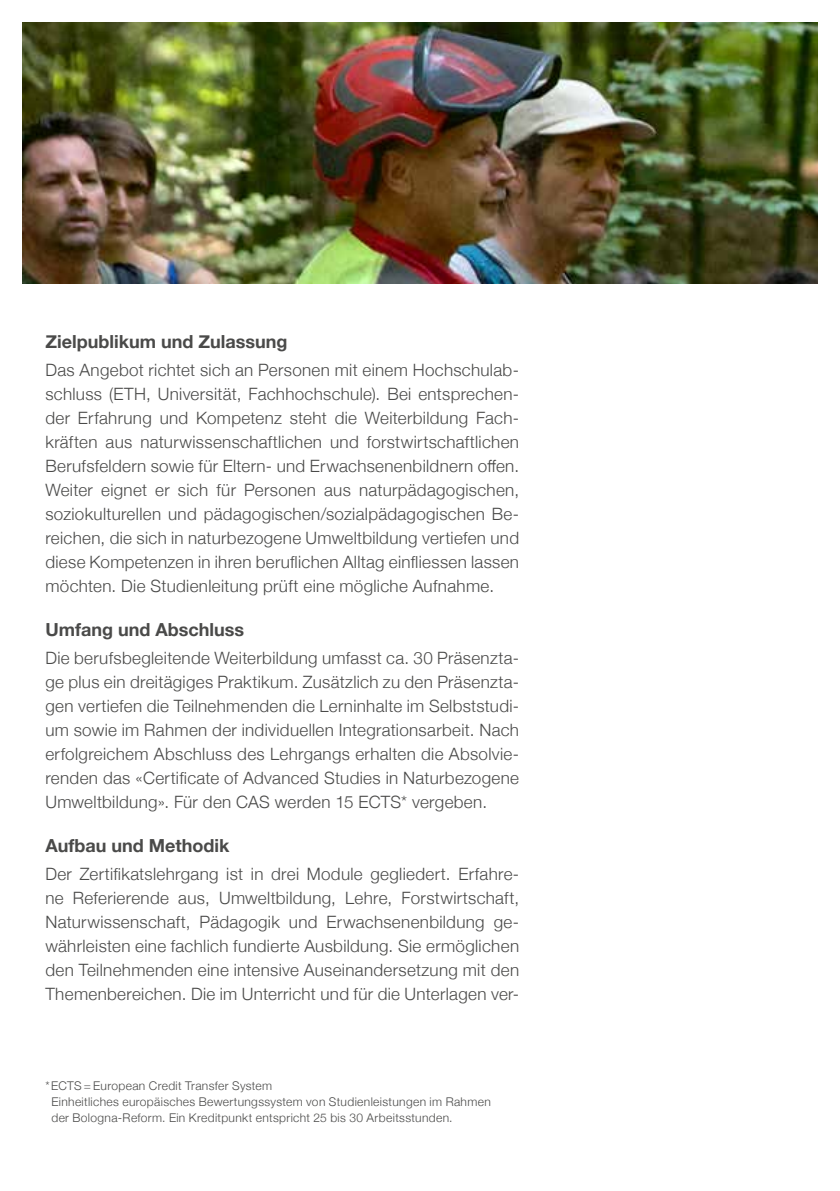
<style>
.page{position:relative;width:840px;height:1191px;background:#fff}
.page>*{position:absolute;margin:0;border:0;box-sizing:border-box;transform-origin:0 0}
.t1{font:700 18px "Helvetica Neue";color:#4a4a49}
.t2{font:300 17px/24px "Helvetica Neue";letter-spacing:.02em;color:#4a4a49;text-align:justify}
.t3{font:300 12px/16px "Helvetica Neue";letter-spacing:.03em;color:#4a4a49}
</style>
<div class="page">
<img style="left:23px;top:23px;width:793px;height:260px">
<p class="t1" style="left:45px;top:330px;width:243px">Zielpublikum und Zulassung</p>
<p class="t2" style="left:45px;top:357px;width:475px">Das Angebot richtet sich an Personen mit einem Hochschulab&shy;schluss (ETH, Universität, Fachhochschule). Bei entsprechen&shy;der Erfahrung und Kompetenz steht die Weiterbildung Fach&shy;kräften aus naturwissenschaftlichen und forstwirtschaftlichen Berufsfeldern sowie für Eltern- und Erwachsenenbildnern offen.<br>Weiter eignet er sich für Personen aus naturpädagogischen, soziokulturellen und pädagogischen/sozialpädagogischen Be&shy;reichen, die sich in naturbezogene Umweltbildung vertiefen und diese Kompetenzen in ihren beruflichen Alltag einfliessen lassen möchten. Die Studienleitung prüft eine mögliche Aufnahme.</p>
<p class="t1" style="left:45px;top:618px;width:200px">Umfang und Abschluss</p>
<p class="t2" style="left:45px;top:645px;width:475px">Die berufsbegleitende Weiterbildung umfasst ca. 30 Präsenzta&shy;ge plus ein dreitägiges Praktikum. Zusätzlich zu den Präsenzta&shy;gen vertiefen die Teilnehmenden die Lerninhalte im Selbststudi&shy;um sowie im Rahmen der individuellen Integrationsarbeit. Nach erfolgreichem Abschluss des Lehrgangs erhalten die Absolvie&shy;renden das «Certificate of Advanced Studies in Naturbezogene Umweltbildung». Für den CAS werden 15 ECTS* vergeben.</p>
<p class="t1" style="left:45px;top:834px;width:185px">Aufbau und Methodik</p>
<p class="t2" style="left:45px;top:861px;width:475px">Der Zertifikatslehrgang ist in drei Module gegliedert. Erfahre&shy;ne Referierende aus, Umweltbildung, Lehre, Forstwirtschaft, Naturwissenschaft, Pädagogik und Erwachsenenbildung ge&shy;währleisten eine fachlich fundierte Ausbildung. Sie ermöglichen den Teilnehmenden eine intensive Auseinandersetzung mit den Themenbereichen. Die im Unterricht und für die Unterlagen ver-</p>
<p class="t3" style="left:51px;top:1077px;width:440px;text-indent:-6px">*ECTS = European Credit Transfer System<br>Einheitliches europäisches Bewertungssystem von Studienleistungen im Rahmen der Bologna-Reform. Ein Kreditpunkt entspricht 25 bis 30 Arbeitsstunden.</p>
</div>
